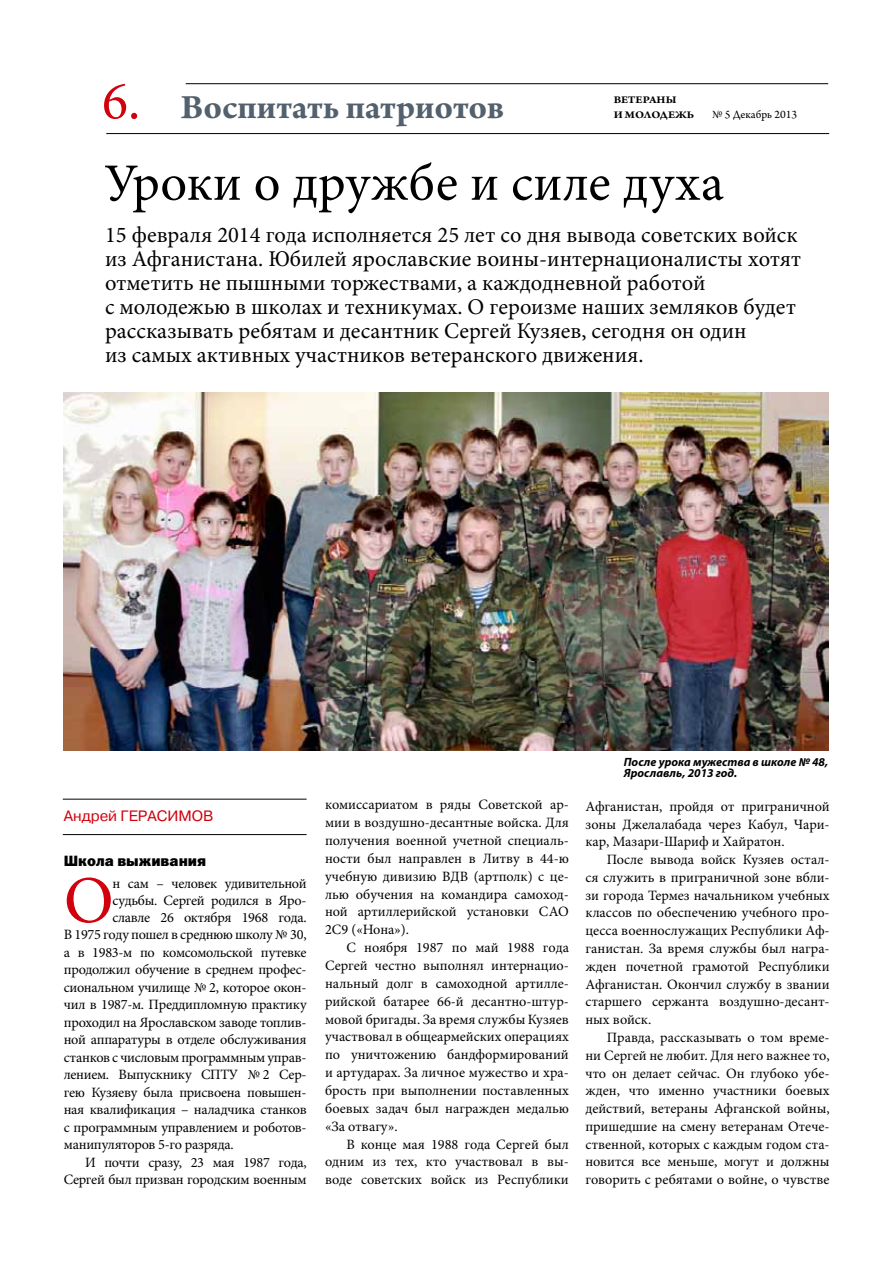
<style>
.page{position:relative;width:893px;height:1263px;background:#fff}
.page>*{position:absolute;margin:0;border:0;box-sizing:border-box;transform-origin:0 0}
.t1{font:66.9px "Minion Pro";color:#d1010e}
.t2{font:54px "Minion Pro";color:#d1010e}
.t3{font:52.5px "Minion Pro";color:#000}
.t4{font:700 36px "Arno Pro";color:#52616d}
.t5{font:22.5px/24px "Minion Pro";color:#000}
.t6{font:15px "Pragmatica";color:#d1010e}
.t7{font:15px "Franklin Gothic Heavy C";color:#000}
.t8{font:14.25px/17.9px "Minion Pro";letter-spacing:-.015em;color:#000;text-align:justify}
.t9{font:italic 700 12px/11.2px "Myriad Pro";color:#000}
.t10{font:12px "Arno Pro";color:#000}
.t11{font:700 10.8px "Arno Pro";letter-spacing:-.005em;color:#000;scale:1.11 1}
</style>
<div class="page">
<img style="left:64px;top:393px;width:764px;height:357px">
<hr style="left:106px;top:133px;width:723px;height:1px;background:#000">
<hr style="left:186px;top:83px;width:642px;height:1px;background:#000">
<hr style="left:63px;top:799px;width:244px;height:1px;background:#000">
<hr style="left:63px;top:834px;width:244px;height:1px;background:#000">
<h2 class="t2" style="left:102px;top:65px;width:40px">6.</h2>
<h3 class="t4" style="left:181px;top:86px;width:325px">Воспитать патриотов</h3>
<p class="t11" style="left:614px;top:94px;width:58px">ВЕТЕРАНЫ</p>
<p class="t11" style="left:614px;top:109px;width:74px">И МОЛОДЕЖЬ</p>
<p class="t10" style="left:712px;top:108px;width:86px">№ 5 Декабрь 2013</p>
<h3 class="t3" style="left:104px;top:148px;width:621px">Уроки о дружбе и силе духа</h3>
<p class="t5" style="left:105px;top:223px;width:698px">15 февраля 2014 года исполняется 25 лет со дня вывода советских войск из Афганистана. Юбилей ярославские воины-интернационалисты хотят отметить не пышными торжествами, а каждодневной работой<br>с молодежью в школах и техникумах. О героизме наших земляков будет рассказывать ребятам и десантник Сергей Кузяев, сегодня он один<br>из самых активных участников ветеранского движения.</p>
<p class="t6" style="left:64px;top:807px;width:151px">Андрей ГЕРАСИМОВ</p>
<p class="t7" style="left:64px;top:852px;width:144px">Школа выживания</p>
<h1 class="t1" style="left:64px;top:856px;width:51px">О</h1>
<p class="t8" style="left:112px;top:874px;width:196px">н сам – человек удивительной</p>
<p class="t8" style="left:112px;top:891px;width:196px">судьбы. Сергей родился в Яро-</p>
<p class="t8" style="left:112px;top:908px;width:196px">славле 26 октября 1968 года.</p>
<p class="t8" style="left:64px;top:926px;width:244px">В 1975 году пошел в среднюю школу № 30,</p>
<p class="t8" style="left:64px;top:943px;width:244px">а в 1983-м по комсомольской путевке</p>
<p class="t8" style="left:64px;top:961px;width:244px">продолжил обучение в среднем профес-</p>
<p class="t8" style="left:64px;top:978px;width:244px">сиональном училище № 2, которое окон-</p>
<p class="t8" style="left:64px;top:996px;width:244px">чил в 1987-м. Преддипломную практику</p>
<p class="t8" style="left:64px;top:1013px;width:244px">проходил на Ярославском заводе топлив-</p>
<p class="t8" style="left:64px;top:1031px;width:244px">ной аппаратуры в отделе обслуживания</p>
<p class="t8" style="left:64px;top:1048px;width:244px">станков с числовым программным управ-</p>
<p class="t8" style="left:64px;top:1066px;width:244px">лением. Выпускнику СПТУ № 2 Сер-</p>
<p class="t8" style="left:64px;top:1083px;width:244px">гею Кузяеву была присвоена повышен-</p>
<p class="t8" style="left:64px;top:1101px;width:244px">ная квалификация – наладчика станков</p>
<p class="t8" style="left:64px;top:1118px;width:244px">с программным управлением и роботов-</p>
<p class="t8" style="left:64px;top:1136px;width:171px">манипуляторов 5-го разряда.</p>
<p class="t8" style="left:85px;top:1153px;width:223px">И почти сразу, 23 мая 1987 года,</p>
<p class="t8" style="left:64px;top:1171px;width:244px">Сергей был призван городским военным</p>
<p class="t8" style="left:325px;top:796px;width:245px">комиссариатом в ряды Советской ар&shy;мии в воздушно-десантные войска. Для получения военной учетной специаль&shy;ности был направлен в Литву в 44-ю учебную дивизию ВДВ (артполк) с це&shy;лью обучения на командира самоход&shy;ной артиллерийской установки САО 2С9 («Нона»).</p>
<p class="t8" style="left:325px;top:939px;width:245px;text-indent:21px">С ноября 1987 по май 1988 года Сергей честно выполнял интернацио&shy;нальный долг в самоходной артилле&shy;рийской батарее 66-й десантно-штур&shy;мовой бригады. За время службы Кузяев участвовал в общеармейских операциях по уничтожению бандформирований и артударах. За личное мужество и хра&shy;брость при выполнении поставленных боевых задач был награжден медалью «За отвагу».</p>
<p class="t8" style="left:325px;top:1135px;width:245px;text-indent:21px">В конце мая 1988 года Сергей был одним из тех, кто участвовал в вы&shy;воде советских войск из Республики</p>
<p class="t9" style="left:624px;top:756px;width:206px">После урока мужества в школе № 48,<br>Ярославль, 2013 год.</p>
<p class="t8" style="left:585px;top:797px;width:246px">Афганистан, пройдя от приграничной зоны Джелалабада через Кабул, Чари&shy;кар, Мазари-Шариф и Хайратон.</p>
<p class="t8" style="left:585px;top:851px;width:246px;text-indent:21px">После вывода войск Кузяев остал&shy;ся служить в приграничной зоне вбли&shy;зи города Термез начальником учебных классов по обеспечению учебного про&shy;цесса военнослужащих Республики Аф&shy;ганистан. За время службы был награ&shy;жден почетной грамотой Республики Афганистан. Окончил службу в звании старшего сержанта воздушно-десант&shy;ных войск.</p>
<p class="t8" style="left:585px;top:1028px;width:246px;text-indent:21px">Правда, рассказывать о том време&shy;ни Сергей не любит. Для него важнее то, что он делает сейчас. Он глубоко убе&shy;жден, что именно участники боевых действий, ветераны Афганской войны, пришедшие на смену ветеранам Отече&shy;ственной, которых с каждым годом ста&shy;новится все меньше, могут и должны говорить с ребятами о войне, о чувстве</p>
</div>
